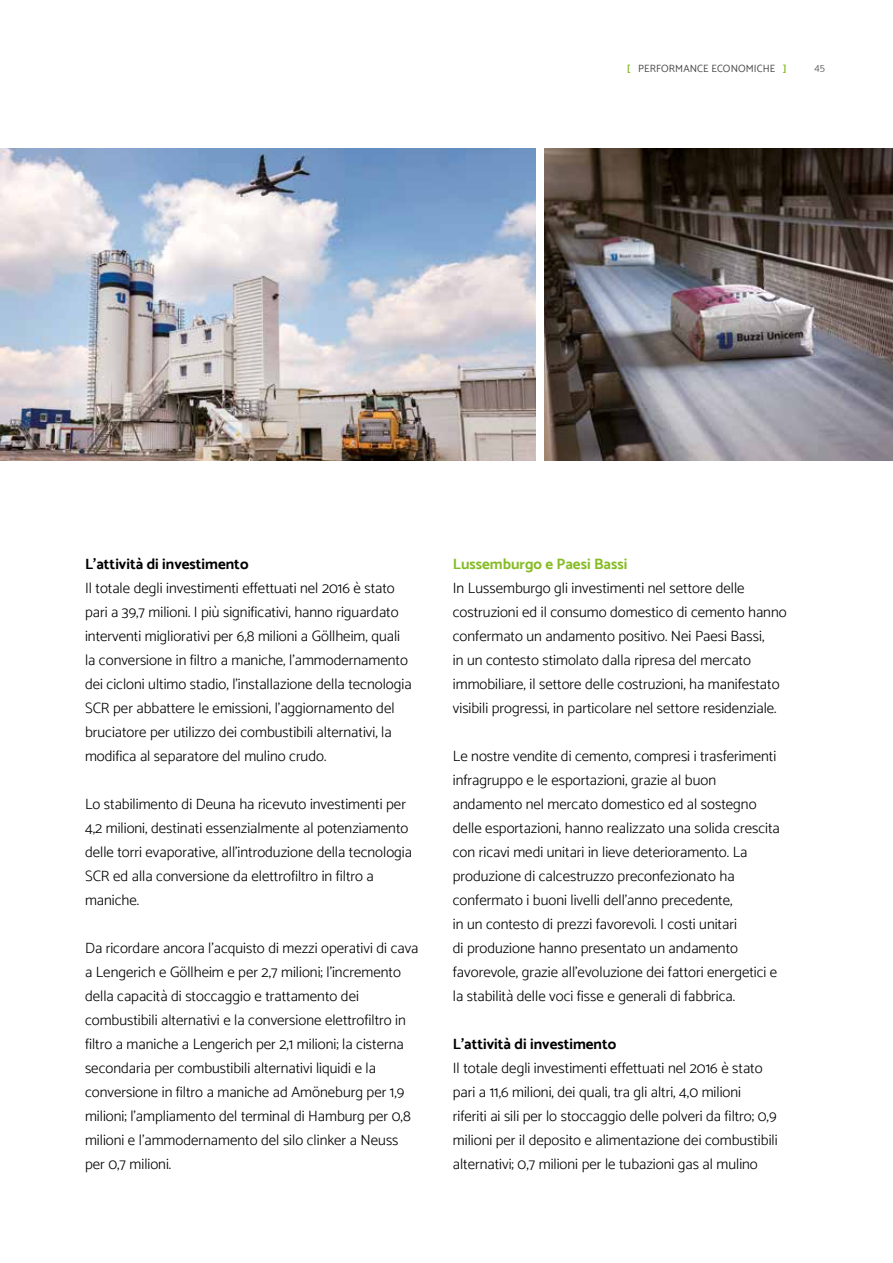
<style>
.page{position:relative;width:893px;height:1263px;background:#fff}
.page>*{position:absolute;margin:0;border:0;box-sizing:border-box;transform-origin:0 0}
.t1{font:300 15px/24px "Catamaran";color:#000}
.t2{font:700 15px "Catamaran";color:#000}
.t3{font:700 15px "Catamaran";color:#86bc25}
.t4{font:10.5px "Catamaran";letter-spacing:.01em;color:#4a4a49}
.t5{font:300 10.5px "Catamaran";color:#4a4a49}
.s1{font-weight:600;color:#86bc25}
</style>
<div class="page">
<img style="left:0;top:149px;width:536px;height:312px">
<img style="left:545px;top:149px;width:348px;height:312px">
<p class="t4" style="left:627px;top:62px;width:161px"><span class="s1">[</span> PERFORMANCE ECONOMICHE <span class="s1">]</span></p>
<p class="t5" style="left:814px;top:61px;width:12px">45</p>
<p class="t2" style="left:85px;top:555px;width:165px">L’attività di investimento</p>
<p class="t1" style="left:85px;top:575px;width:328px">Il totale degli investimenti effettuati nel 2016 è stato pari a 39,7 milioni. I più significativi, hanno riguardato interventi migliorativi per 6,8 milioni a Göllheim, quali la conversione in filtro a maniche, l’ammodernamento dei cicloni ultimo stadio, l’installazione della tecnologia SCR per abbattere le emissioni, l’aggiornamento del bruciatore per utilizzo dei combustibili alternativi, la modifica al separatore del mulino crudo.</p>
<p class="t1" style="left:85px;top:791px;width:329px">Lo stabilimento di Deuna ha ricevuto investimenti per 4,2 milioni, destinati essenzialmente al potenziamento delle torri evaporative, all’introduzione della tecnologia SCR ed alla conversione da elettrofiltro in filtro a maniche.</p>
<p class="t1" style="left:85px;top:935px;width:335px">Da ricordare ancora l’acquisto di mezzi operativi di cava a Lengerich e Göllheim e per 2,7 milioni; l’incremento della capacità di stoccaggio e trattamento dei combustibili alternativi e la conversione elettrofiltro in filtro a maniche a Lengerich per 2,1 milioni; la cisterna secondaria per combustibili alternativi liquidi e la conversione in filtro a maniche ad Amöneburg per 1,9 milioni; l’ampliamento del terminal di Hamburg per 0,8 milioni e l’ammodernamento del silo clinker a Neuss per 0,7 milioni.</p>
<p class="t3" style="left:453px;top:555px;width:176px">Lussemburgo e Paesi Bassi</p>
<p class="t1" style="left:453px;top:575px;width:335px">In Lussemburgo gli investimenti nel settore delle costruzioni ed il consumo domestico di cemento hanno confermato un andamento positivo. Nei Paesi Bassi,<br>in un contesto stimolato dalla ripresa del mercato immobiliare, il settore delle costruzioni, ha manifestato visibili progressi, in particolare nel settore residenziale.</p>
<p class="t1" style="left:453px;top:743px;width:328px">Le nostre vendite di cemento, compresi i trasferimenti infragruppo e le esportazioni, grazie al buon andamento nel mercato domestico ed al sostegno delle esportazioni, hanno realizzato una solida crescita con ricavi medi unitari in lieve deterioramento. La produzione di calcestruzzo preconfezionato ha confermato i buoni livelli dell’anno precedente,<br>in un contesto di prezzi favorevoli. I costi unitari<br>di produzione hanno presentato un andamento favorevole, grazie all’evoluzione dei fattori energetici e la stabilità delle voci fisse e generali di fabbrica.</p>
<p class="t2" style="left:453px;top:1035px;width:165px">L’attività di investimento</p>
<p class="t1" style="left:453px;top:1055px;width:326px">Il totale degli investimenti effettuati nel 2016 è stato pari a 11,6 milioni, dei quali, tra gli altri, 4,0 milioni riferiti ai sili per lo stoccaggio delle polveri da filtro; 0,9 milioni per il deposito e alimentazione dei combustibili alternativi; 0,7 milioni per le tubazioni gas al mulino</p>
</div>
